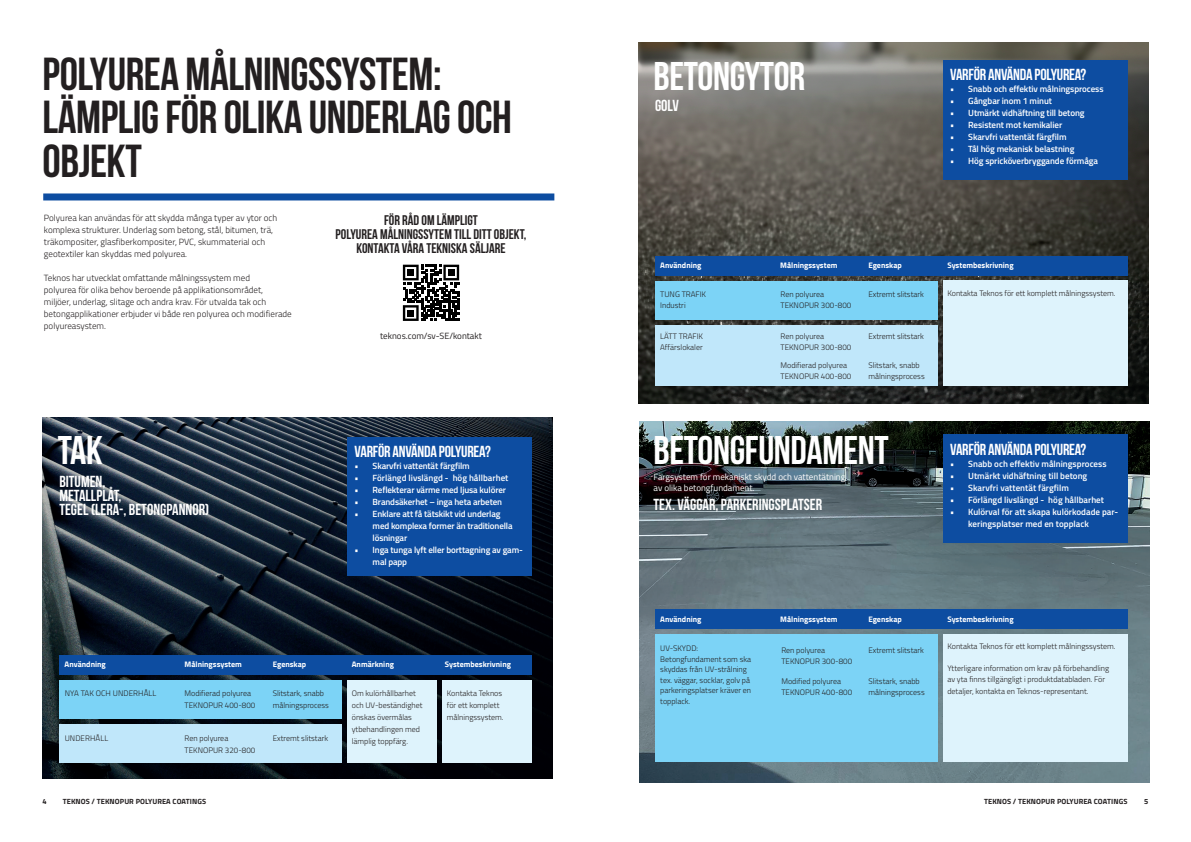
<style>
.page{position:relative;width:1191px;height:842px;background:#fff}
.page>*{position:absolute;margin:0;border:0;box-sizing:border-box;transform-origin:0 0}
.t1{font:700 46.2px/43.5px "Bebas Neue";letter-spacing:-.01em;color:#231f20}
.t2{font:700 40px "Bebas Neue";letter-spacing:-.01em;color:#fff}
.t3{font:700 16px "Bebas Neue";letter-spacing:-.015em;color:#fff}
.t4{font:700 14px/14px "Bebas Neue";color:#231f20;text-align:center}
.t5{font:600 9px/12px "Titillium";letter-spacing:-.01em;color:#fff}
.t6{font:300 9px/12px "Titillium";color:#231f20}
.t7{font:9px/11px "Titillium";color:#fff}
.t8{font:9px "Titillium";color:#231f20}
.Leipis_NORMAL_9_11{font:300 8px/12px "Titillium";color:#231f20}
.Leipis_NORMAL_9_11-2{font:700 8px "Titillium";color:#fff}
.Caption_text{font:700 7.5px "Titillium";letter-spacing:.01em;color:#231f20}
</style>
<div class="page">
<div style="left:43px;top:193px;width:511px;height:7px;background:#0d4da1"></div>
<img style="left:42px;top:417px;width:511px;height:362px">
<div style="left:347px;top:437px;width:185px;height:139px;background:#0d4da1"></div>
<div style="left:59px;top:680px;width:283px;height:39px;background:#7cd3f6"></div>
<div style="left:347px;top:680px;width:89px;height:83px;background:#def3fc"></div>
<div style="left:442px;top:680px;width:90px;height:83px;background:#def3fc"></div>
<div style="left:59px;top:724px;width:283px;height:39px;background:#c0e7fa"></div>
<div style="left:59px;top:655px;width:473px;height:19px;background:#0d4da1"></div>
<img style="left:638px;top:43px;width:510px;height:361px">
<div style="left:943px;top:60px;width:184px;height:119px;background:#0d4da1"></div>
<div style="left:943px;top:281px;width:184px;height:105px;background:#def3fc"></div>
<div style="left:655px;top:256px;width:472px;height:20px;background:#0d4da1"></div>
<div style="left:655px;top:325px;width:282px;height:61px;background:#c0e7fa"></div>
<div style="left:655px;top:281px;width:282px;height:38px;background:#7cd3f6"></div>
<svg style="left:402px;top:264px;width:58px;height:57px"></svg>
<svg style="left:403px;top:265px;width:56px;height:56px"></svg>
<div style="left:407px;top:269px;width:7px;height:7px;background:#000"></div>
<div style="left:448px;top:269px;width:6px;height:7px;background:#000"></div>
<div style="left:407px;top:310px;width:7px;height:6px;background:#000"></div>
<img style="left:639px;top:421px;width:510px;height:361px">
<div style="left:943px;top:634px;width:184px;height:127px;background:#def3fc"></div>
<div style="left:655px;top:609px;width:472px;height:20px;background:#0d4da1"></div>
<div style="left:655px;top:634px;width:282px;height:127px;background:#7cd3f6"></div>
<div style="left:943px;top:434px;width:184px;height:109px;background:#0d4da1"></div>
<p class="t1" style="left:43px;top:52px;width:400px">POLYUREA MÅLNINGSSYSTEM:</p>
<p class="t1" style="left:43px;top:95px;width:471px">LÄMPLIG FÖR OLIKA UNDERLAG OCH<br>OBJEKT</p>
<p class="t6" style="left:44px;top:211px;width:235px">Polyurea kan användas för att skydda många typer av ytor och komplexa strukturer. Underlag som betong, stål, bitumen, trä, träkompositer, glasfiberkompositer, PVC, skummaterial och geotextiler kan skyddas med polyurea.</p>
<p class="t6" style="left:44px;top:271px;width:249px">Teknos har utvecklat omfattande målningssystem med<br>polyurea för olika behov beroende på applikationsområdet, miljöer, underlag, slitage och andra krav. För utvalda tak och betongapplikationer erbjuder vi både ren polyurea och modifierade polyureasystem.</p>
<p class="t4" style="left:335px;top:213px;width:192px">FÖR RÅD OM LÄMPLIGT<br>POLYUREA MÅLNINGSSYTEM TILL DITT OBJEKT,<br>KONTAKTA VÅRA TEKNISKA SÄLJARE</p>
<p class="t8" style="left:380px;top:329px;width:103px">teknos.com/sv-SE/kontakt</p>
<p class="t2" style="left:58px;top:429px;width:46px">TAK</p>
<p class="t3" style="left:59px;top:473px;width:47px">BITUMEN,</p>
<p class="t3" style="left:59px;top:487px;width:64px">METALLPLÅT,</p>
<p class="t3" style="left:59px;top:501px;width:151px">TEGEL (LERA-, BETONGPANNOR)</p>
<p class="t3" style="left:354px;top:443px;width:138px">VARFÖR ANVÄNDA POLYUREA?</p>
<p class="t5" style="left:354px;top:460px;width:117px">• Skarvfri vattentät färgfilm</p>
<p class="t5" style="left:354px;top:472px;width:155px">• Förlängd livslängd - hög hållbarhet</p>
<p class="t5" style="left:354px;top:484px;width:153px">• Reflekterar värme med ljusa kulörer</p>
<p class="t5" style="left:354px;top:496px;width:149px">• Brandsäkerhet – inga heta arbeten</p>
<p class="t5" style="left:372px;top:508px;width:142px;text-indent:-18px">• Enklare att få tätskikt vid underlag med komplexa former än traditionella lösningar</p>
<p class="t5" style="left:372px;top:544px;width:152px;text-indent:-18px">• Inga tunga lyft eller borttagning av gam&shy;mal papp</p>
<p class="Leipis_NORMAL_9_11-2" style="left:65px;top:658px;width:43px">Användning</p>
<p class="Leipis_NORMAL_9_11-2" style="left:185px;top:658px;width:59px">Målningssystem</p>
<p class="Leipis_NORMAL_9_11-2" style="left:273px;top:658px;width:35px">Egenskap</p>
<p class="Leipis_NORMAL_9_11-2" style="left:352px;top:658px;width:44px">Anmärkning</p>
<p class="Leipis_NORMAL_9_11-2" style="left:445px;top:658px;width:68px">Systembeskrivning</p>
<p class="Leipis_NORMAL_9_11" style="left:65px;top:687px;width:93px">NYA TAK OCH UNDERHÅLL</p>
<p class="Leipis_NORMAL_9_11" style="left:185px;top:687px;width:68px">Modifierad polyurea</p>
<p class="Leipis_NORMAL_9_11" style="left:273px;top:687px;width:53px">Slitstark, snabb</p>
<p class="Leipis_NORMAL_9_11" style="left:185px;top:699px;width:72px">TEKNOPUR 400-800</p>
<p class="Leipis_NORMAL_9_11" style="left:273px;top:699px;width:58px">målningsprocess</p>
<p class="Leipis_NORMAL_9_11" style="left:65px;top:731px;width:45px">UNDERHÅLL</p>
<p class="Leipis_NORMAL_9_11" style="left:185px;top:731px;width:45px">Ren polyurea</p>
<p class="Leipis_NORMAL_9_11" style="left:273px;top:731px;width:57px">Extremt slitstark</p>
<p class="Leipis_NORMAL_9_11" style="left:185px;top:743px;width:72px">TEKNOPUR 320-800</p>
<p class="Caption_text" style="left:43px;top:796px;width:6px">4</p>
<p class="Caption_text" style="left:63px;top:796px;width:145px">TEKNOS / TEKNOPUR POLYUREA COATINGS</p>
<p class="Leipis_NORMAL_9_11" style="left:352px;top:687px;width:72px">Om kulörhållbarhet och UV-beständighet önskas övermålas ytbehandlingen med lämplig toppfärg.</p>
<p class="Leipis_NORMAL_9_11" style="left:447px;top:687px;width:58px">Kontakta Teknos för ett komplett målningssystem.</p>
<p class="t2" style="left:653px;top:54px;width:153px">BETONGYTOR</p>
<p class="t3" style="left:655px;top:96px;width:25px">GOLV</p>
<p class="t3" style="left:950px;top:66px;width:138px">VARFÖR ANVÄNDA POLYUREA?</p>
<p class="t5" style="left:950px;top:82px;width:155px">• Snabb och effektiv målningsprocess</p>
<p class="t5" style="left:950px;top:94px;width:103px">• Gångbar inom 1 minut</p>
<p class="t5" style="left:950px;top:106px;width:136px">• Utmärkt vidhäftning till betong</p>
<p class="t5" style="left:950px;top:118px;width:114px">• Resistent mot kemikalier</p>
<p class="t5" style="left:950px;top:130px;width:118px">• Skarvfri vattentät färgfilm</p>
<p class="t5" style="left:950px;top:142px;width:126px">• Tål hög mekanisk belastning</p>
<p class="t5" style="left:950px;top:154px;width:149px">• Hög spricköverbryggande förmåga</p>
<p class="Leipis_NORMAL_9_11-2" style="left:660px;top:259px;width:43px">Användning</p>
<p class="Leipis_NORMAL_9_11-2" style="left:780px;top:259px;width:59px">Målningssystem</p>
<p class="Leipis_NORMAL_9_11-2" style="left:868px;top:259px;width:35px">Egenskap</p>
<p class="Leipis_NORMAL_9_11-2" style="left:947px;top:259px;width:68px">Systembeskrivning</p>
<p class="Leipis_NORMAL_9_11" style="left:660px;top:288px;width:47px">TUNG TRAFIK</p>
<p class="Leipis_NORMAL_9_11" style="left:660px;top:299px;width:27px">Industri</p>
<p class="Leipis_NORMAL_9_11" style="left:660px;top:330px;width:44px">LÄTT TRAFIK</p>
<p class="Leipis_NORMAL_9_11" style="left:660px;top:341px;width:44px">Affärslokaler</p>
<p class="Leipis_NORMAL_9_11" style="left:780px;top:288px;width:45px">Ren polyurea</p>
<p class="Leipis_NORMAL_9_11" style="left:780px;top:299px;width:72px">TEKNOPUR 300-800</p>
<p class="Leipis_NORMAL_9_11" style="left:780px;top:330px;width:45px">Ren polyurea</p>
<p class="Leipis_NORMAL_9_11" style="left:780px;top:341px;width:72px">TEKNOPUR 300-800</p>
<p class="Leipis_NORMAL_9_11" style="left:780px;top:359px;width:68px">Modifierad polyurea</p>
<p class="Leipis_NORMAL_9_11" style="left:780px;top:370px;width:72px">TEKNOPUR 400-800</p>
<p class="Leipis_NORMAL_9_11" style="left:868px;top:288px;width:57px">Extremt slitstark</p>
<p class="Leipis_NORMAL_9_11" style="left:947px;top:286px;width:170px">Kontakta Teknos för ett komplett målningssystem.</p>
<p class="Leipis_NORMAL_9_11" style="left:868px;top:330px;width:57px">Extremt slitstark</p>
<p class="Leipis_NORMAL_9_11" style="left:868px;top:359px;width:53px">Slitstark, snabb</p>
<p class="Leipis_NORMAL_9_11" style="left:868px;top:370px;width:58px">målningsprocess</p>
<p class="t2" style="left:653px;top:429px;width:237px">BETONGFUNDAMENT</p>
<p class="t7" style="left:653px;top:471px;width:193px">Färgsystem för mekaniskt skydd och vattentätning av olika betongfundament.</p>
<p class="t3" style="left:653px;top:496px;width:170px">TEX. VÄGGAR, PARKERINGSPLATSER</p>
<p class="t3" style="left:950px;top:440px;width:138px">VARFÖR ANVÄNDA POLYUREA?</p>
<p class="t5" style="left:950px;top:457px;width:158px">• Snabb och effektiv målningsprocess</p>
<p class="t5" style="left:950px;top:469px;width:139px">• Utmärkt vidhäftning till betong</p>
<p class="t5" style="left:950px;top:481px;width:120px">• Skarvfri vattentät färgfilm</p>
<p class="t5" style="left:950px;top:493px;width:155px">• Förlängd livslängd - hög hållbarhet</p>
<p class="t5" style="left:968px;top:505px;width:151px;text-indent:-18px">• Kulörval för att skapa kulörkodade par&shy;keringsplatser med en topplack</p>
<p class="Leipis_NORMAL_9_11-2" style="left:660px;top:613px;width:43px">Användning</p>
<p class="Leipis_NORMAL_9_11-2" style="left:780px;top:613px;width:59px">Målningssystem</p>
<p class="Leipis_NORMAL_9_11-2" style="left:868px;top:613px;width:35px">Egenskap</p>
<p class="Leipis_NORMAL_9_11-2" style="left:947px;top:613px;width:68px">Systembeskrivning</p>
<p class="t7" style="left:657px;top:615px;width:179px">product data sheet. For details, please ask your</p>
<p class="Leipis_NORMAL_9_11" style="left:660px;top:642px;width:39px">UV-SKYDD:</p>
<p class="Leipis_NORMAL_9_11" style="left:660px;top:653px;width:92px;line-height:10.5px">Betongfundament som ska skyddas från UV-strålning tex. väggar, socklar, golv på parkeringsplatser kräver en topplack.</p>
<p class="Leipis_NORMAL_9_11" style="left:781px;top:644px;width:72px;line-height:11px">Ren polyurea<br>TEKNOPUR 300-800</p>
<p class="Leipis_NORMAL_9_11" style="left:781px;top:675px;width:61px">Modified polyurea</p>
<p class="Leipis_NORMAL_9_11" style="left:781px;top:686px;width:72px">TEKNOPUR 400-800</p>
<p class="Leipis_NORMAL_9_11" style="left:868px;top:644px;width:57px">Extremt slitstark</p>
<p class="Leipis_NORMAL_9_11" style="left:868px;top:675px;width:53px">Slitstark, snabb</p>
<p class="Leipis_NORMAL_9_11" style="left:868px;top:686px;width:58px">målningsprocess</p>
<p class="Leipis_NORMAL_9_11" style="left:947px;top:640px;width:170px">Kontakta Teknos för ett komplett målningssystem.</p>
<p class="Leipis_NORMAL_9_11" style="left:947px;top:662px;width:163px;line-height:11px">Ytterligare information om krav på förbehandling av yta finns tillgängligt i produktdatabladen. För</p>
<p class="Leipis_NORMAL_9_11" style="left:947px;top:685px;width:143px">detaljer, kontakta en Teknos-representant.</p>
<p class="Caption_text" style="left:984px;top:796px;width:145px">TEKNOS / TEKNOPUR POLYUREA COATINGS</p>
<p class="Caption_text" style="left:1144px;top:796px;width:6px">5</p>
</div>
